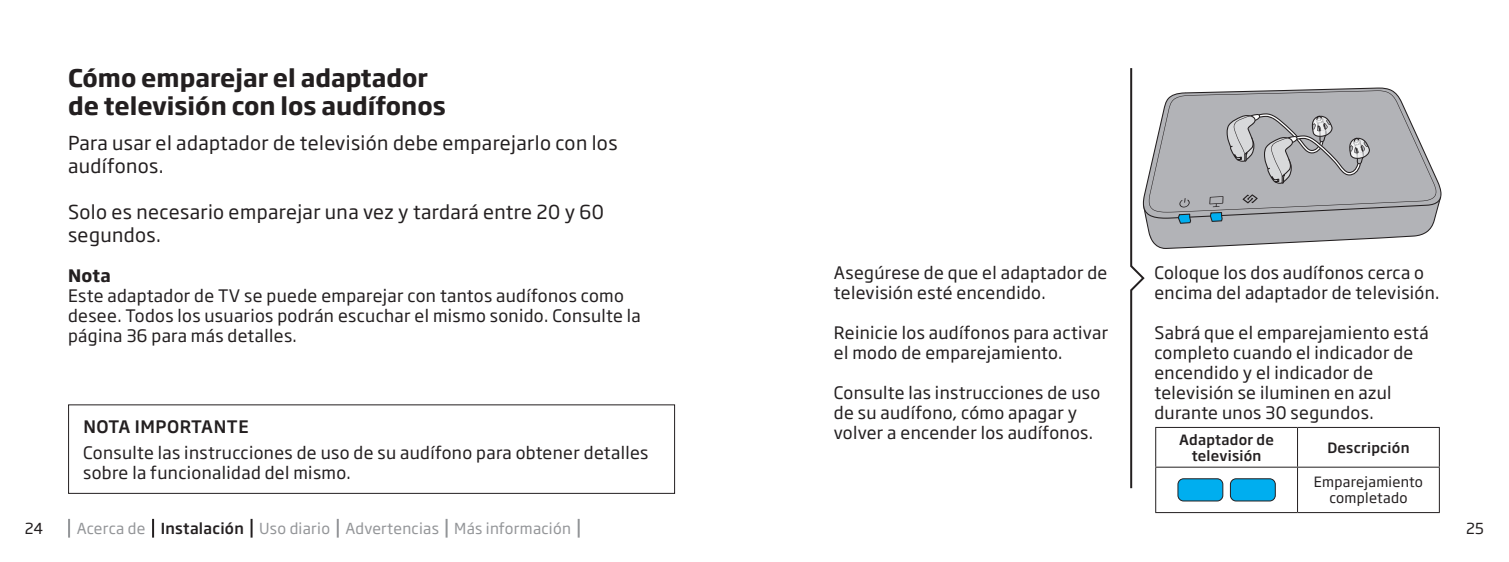
<style>
.page{position:relative;width:1509px;height:562px;background:#fff}
.page>*{position:absolute;margin:0;border:0;box-sizing:border-box;transform-origin:0 0}
.t1{font:700 24px/28px "Soho Gothic Pro";color:#231f20}
.t2{font:19px/23px "Soho Gothic Pro";letter-spacing:.02em;color:#231f20}
.t3{font:17px/20px "Soho Gothic Pro";letter-spacing:.02em;color:#231f20}
.t4{font:500 17px "Soho Gothic Pro";letter-spacing:.035em;color:#231f20}
.t5{font:700 17px "Soho Gothic Pro";color:#231f20}
.t6{font:15px "Soho Gothic Pro";letter-spacing:.02em;color:#939598}
.t7{font:15px "Soho Gothic Pro";color:#231f20}
.t8{font:500 14px/16px "Soho Gothic Pro";letter-spacing:.02em;color:#231f20;text-align:center}
.t9{font:14px/16px "Soho Gothic Pro";letter-spacing:.02em;color:#231f20;text-align:center}
.s1{font-weight:500;color:#231f20}
</style>
<div class="page">
<svg style="left:1130px;top:68px;width:310px;height:422px"></svg>
<svg style="left:68px;top:518px;width:2px;height:19px"></svg>
<svg style="left:152px;top:518px;width:2px;height:19px"></svg>
<svg style="left:250px;top:518px;width:2px;height:19px"></svg>
<svg style="left:337px;top:518px;width:2px;height:19px"></svg>
<svg style="left:445px;top:518px;width:2px;height:19px"></svg>
<svg style="left:577px;top:518px;width:2px;height:19px"></svg>
<hr style="left:1154px;top:426px;width:143px;height:1px;background:#231f20">
<hr style="left:1154px;top:427px;width:1px;height:39px;background:#231f20">
<hr style="left:1297px;top:426px;width:142px;height:1px;background:#231f20">
<hr style="left:1296px;top:427px;width:1px;height:39px;background:#231f20">
<hr style="left:1438px;top:427px;width:1px;height:39px;background:#231f20">
<hr style="left:1154px;top:466px;width:143px;height:1px;background:#231f20">
<hr style="left:1154px;top:467px;width:1px;height:44px;background:#231f20">
<hr style="left:1297px;top:466px;width:142px;height:1px;background:#231f20">
<hr style="left:1296px;top:467px;width:1px;height:44px;background:#231f20">
<hr style="left:1438px;top:467px;width:1px;height:44px;background:#231f20">
<hr style="left:1154px;top:511px;width:143px;height:1px;background:#231f20">
<hr style="left:1297px;top:511px;width:142px;height:1px;background:#231f20">
<div style="left:1177px;top:478px;width:45px;height:22px;background:#00aeef;border-radius:6px"></div>
<div style="left:1177px;top:478px;width:45px;height:23px;border:1px solid #231f20;border-radius:6px"></div>
<div style="left:1230px;top:478px;width:44px;height:22px;background:#00aeef;border-radius:6px"></div>
<div style="left:1229px;top:478px;width:46px;height:23px;border:1px solid #231f20;border-radius:6px"></div>
<h1 class="t1" style="left:68px;top:62px;width:379px">Cómo emparejar el adaptador de televisión con los audífonos</h1>
<p class="t2" style="left:68px;top:130px;width:551px">Para usar el adaptador de televisión debe emparejarlo con los audífonos.</p>
<p class="t2" style="left:68px;top:199px;width:537px">Solo es necesario emparejar una vez y tardará entre 20 y 60 segundos.</p>
<p class="t5" style="left:68px;top:262px;width:44px">Nota</p>
<p class="t3" style="left:68px;top:284px;width:574px">Este adaptador de TV se puede emparejar con tantos audífonos como desee. Todos los usuarios podrán escuchar el mismo sonido. Consulte la página 36 para más detalles.</p>
<p class="t4" style="left:83px;top:413px;width:167px">NOTA IMPORTANTE</p>
<p class="t3" style="left:83px;top:441px;width:566px">Consulte las instrucciones de uso de su audífono para obtener detalles sobre la funcionalidad del mismo.</p>
<p class="t3" style="left:833px;top:261px;width:275px">Asegúrese de que el adaptador de televisión esté encendido.</p>
<p class="t3" style="left:833px;top:321px;width:275px">Reinicie los audífonos para activar el modo de emparejamiento.</p>
<p class="t3" style="left:833px;top:381px;width:268px">Consulte las instrucciones de uso de su audífono, cómo apagar y volver a encender los audífonos.</p>
<p class="t3" style="left:1154px;top:261px;width:286px">Coloque los dos audífonos cerca o encima del adaptador de televisión.</p>
<p class="t3" style="left:1154px;top:321px;width:276px">Sabrá que el emparejamiento está completo cuando el indicador de encendido y el indicador de televisión se iluminen en azul durante unos 30 segundos.</p>
<p class="t8" style="left:1179px;top:430px;width:96px">Adaptador de televisión</p>
<p class="t8" style="left:1326px;top:438px;width:84px">Descripción</p>
<p class="t9" style="left:1313px;top:473px;width:111px">Emparejamiento completado</p>
<p class="t7" style="left:25px;top:516px;width:20px">24</p>
<p class="t6" style="left:77px;top:516px;width:496px">Acerca de <span class="s1">Instalación</span> Uso diario Advertencias Más información</p>
<p class="t7" style="left:1465px;top:516px;width:19px">25</p>
</div>
